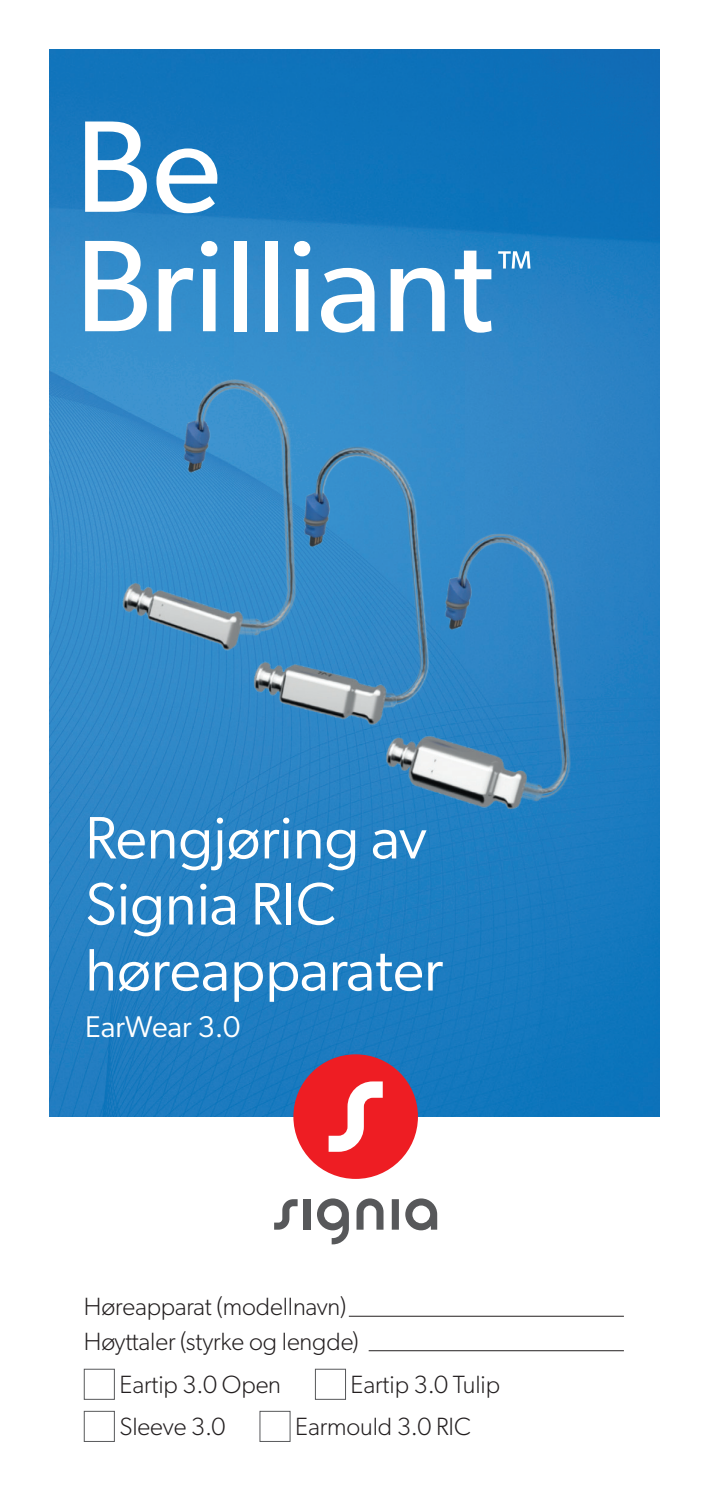
<style>
.page{position:relative;width:709px;height:1489px;background:#fff}
.page>*{position:absolute;margin:0;border:0;box-sizing:border-box;transform-origin:0 0}
.t1{font:60px/66px "Gibson";color:#fff}
.t2{font:30px "Gibson";color:#fff}
.t3{font:300 25px/35px "Gibson";letter-spacing:-.005em;color:#231f20}
</style>
<div class="page">
<img style="left:50px;top:50px;width:609px;height:1066px">
<img style="left:373px;top:440px;width:203px;height:425px">
<img style="left:248px;top:361px;width:198px;height:426px">
<img style="left:50px;top:289px;width:257px;height:425px">
<svg style="left:317px;top:1198px;width:120px;height:46px"></svg>
<div style="left:303px;top:1199px;width:7px;height:30px;background:#57585a"></div>
<svg style="left:274px;top:1199px;width:23px;height:30px"></svg>
<div style="left:293px;top:1054px;width:125px;height:124px;background:#ee1d23;border-radius:50%"></div>
<svg style="left:328px;top:1081px;width:55px;height:70px"></svg>
<svg style="left:85px;top:121px;width:62px;height:91px"></svg>
<svg style="left:156px;top:148px;width:61px;height:65px"></svg>
<svg style="left:85px;top:241px;width:62px;height:90px"></svg>
<svg style="left:159px;top:268px;width:34px;height:63px"></svg>
<svg style="left:201px;top:241px;width:16px;height:90px"></svg>
<div style="left:234px;top:241px;width:12px;height:90px;background:#fff"></div>
<div style="left:265px;top:241px;width:12px;height:90px;background:#fff"></div>
<svg style="left:294px;top:241px;width:16px;height:90px"></svg>
<svg style="left:321px;top:268px;width:53px;height:64px"></svg>
<svg style="left:390px;top:268px;width:54px;height:63px"></svg>
<svg style="left:455px;top:250px;width:36px;height:82px"></svg>
<svg style="left:498px;top:251px;width:32px;height:17px"></svg>
<hr style="left:369px;top:1350px;width:255px;height:1px;background:#231f20">
<hr style="left:349px;top:1315px;width:275px;height:1px;background:#231f20">
<div style="left:84px;top:1368px;width:31px;height:31px;border:1px solid #57585a"></div>
<div style="left:315px;top:1368px;width:31px;height:31px;border:1px solid #57585a"></div>
<div style="left:84px;top:1410px;width:31px;height:31px;border:1px solid #57585a"></div>
<h1 class="t1" style="left:85px;top:804px;width:359px">Rengjøring av<br>Signia RIC høreapparater</h1>
<p class="t2" style="left:85px;top:1008px;width:157px">EarWear 3.0</p>
<p class="t3" style="left:84px;top:1288px;width:276px">Høreapparat (modellnavn)<br>Høyttaler (styrke og lengde)</p>
<p class="t3" style="left:119px;top:1365px;width:163px">Eartip 3.0 Open</p>
<p class="t3" style="left:350px;top:1365px;width:151px">Eartip 3.0 Tulip</p>
<p class="t3" style="left:119px;top:1407px;width:108px">Sleeve 3.0</p>
<p class="t3" style="left:295px;top:1407px;width:177px">Earmould 3.0 RIC</p>
</div>
